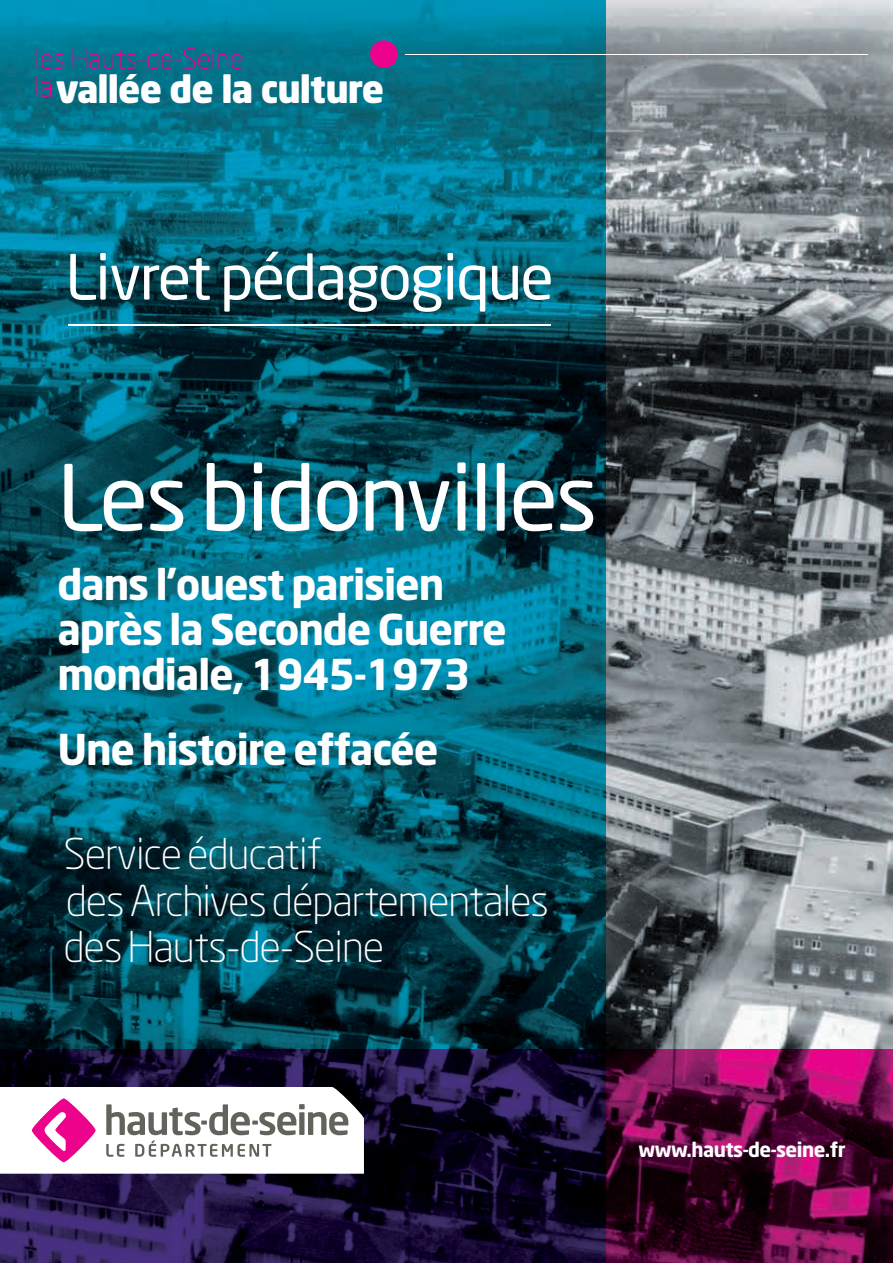
<style>
.page{position:relative;width:893px;height:1263px;background:#fff}
.page>*{position:absolute;margin:0;border:0;box-sizing:border-box;transform-origin:0 0}
.t1{font:90px "Neo Sans";letter-spacing:-.025em;color:#fff}
.t2{font:61.5px "Neo Sans";letter-spacing:-.025em;color:#fff}
.t3{font:700 42px/45px "Neo Sans";letter-spacing:-.03em;color:#fff}
.t4{font:300 42px/46.3px "Neo Sans";letter-spacing:-.025em;color:#fff}
.t5{font:900 37.2px "Neo Sans";letter-spacing:-.025em;color:#fff}
.t6{font:700 19.95px "Neo Sans";letter-spacing:-.03em;color:#fff}
</style>
<div class="page">
<img style="left:506px;top:0;width:387px;height:1049px">
<img style="left:0;top:0;width:506px;height:524px">
<img style="left:0;top:524px;width:506px;height:525px">
<img style="left:0;top:1049px;width:893px;height:214px">
<hr style="left:69px;top:324px;width:482px;height:1px;background:#fff">
<svg style="left:0;top:1087px;width:364px;height:87px"></svg>
<div style="left:370px;top:40px;width:28px;height:28px;background:#ed028c;border-radius:50%"></div>
<hr style="left:405px;top:54px;width:462px;height:1px;background:#fff">
<svg style="left:37px;top:48px;width:27px;height:21px"></svg>
<svg style="left:73px;top:48px;width:169px;height:21px;background:#26638c"></svg>
<svg style="left:37px;top:76px;width:14px;height:21px"></svg>
<p class="t5" style="left:56px;top:65px;width:330px">vallée de la culture</p>
<h2 class="t2" style="left:65px;top:239px;width:490px">Livret pédagogique</h2>
<h1 class="t1" style="left:57px;top:442px;width:542px">Les bidonvilles</h1>
<p class="t3" style="left:57px;top:560px;width:451px">dans l’ouest parisien après la Seconde Guerre mondiale, 1945-1973</p>
<p class="t3" style="left:57px;top:725px;width:383px">Une histoire effacée</p>
<p class="t4" style="left:64px;top:831px;width:487px">Service éducatif<br>des Archives départementales des Hauts-de-Seine</p>
<p class="t6" style="left:638px;top:1137px;width:209px">www.hauts-de-seine.fr</p>
</div>
